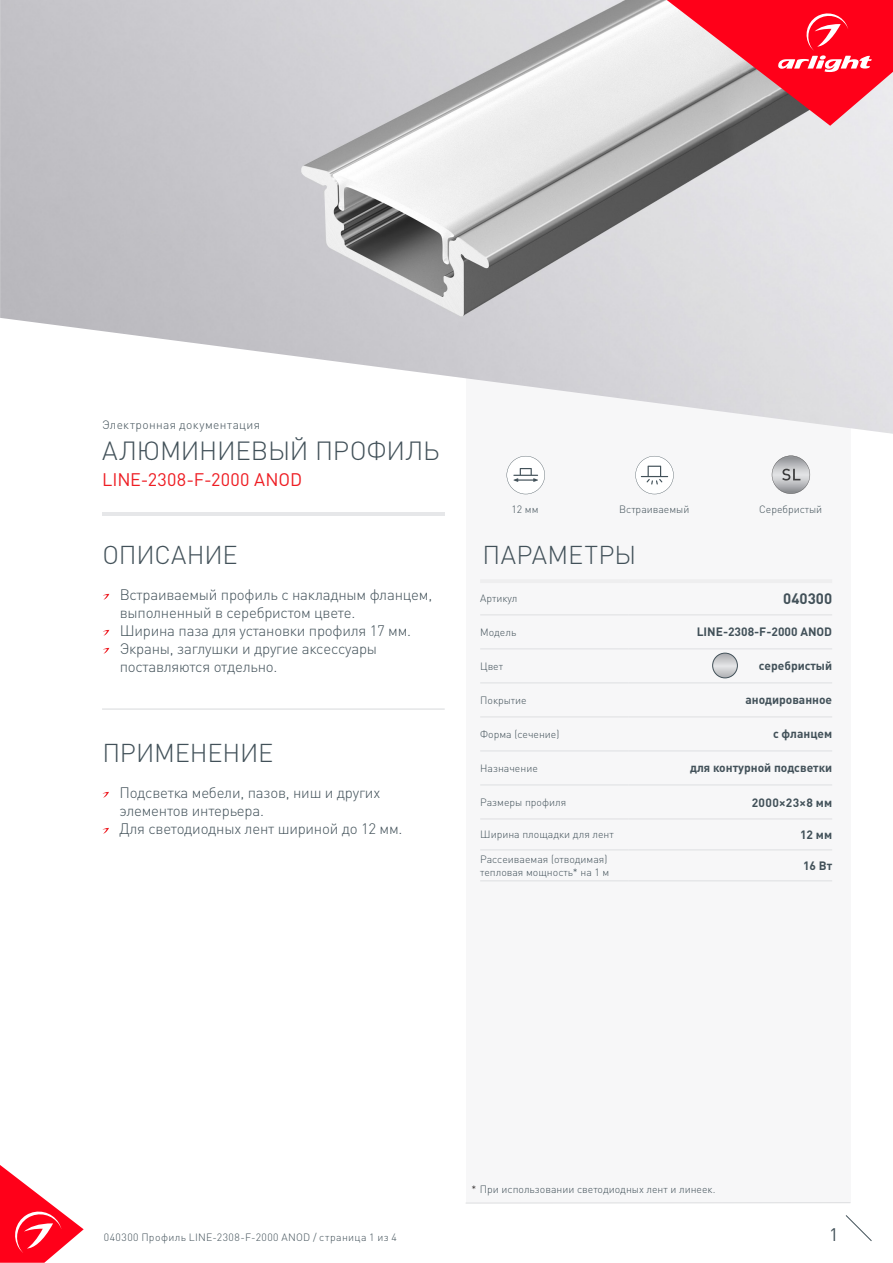
<style>
.page{position:relative;width:893px;height:1263px;background:#fff}
.page>*{position:absolute;margin:0;border:0;box-sizing:border-box;transform-origin:0 0}
.t1{font:300 25.95px "DIN Pro";letter-spacing:-.01em;color:#425159}
.t2{font:300 25.5px "DIN Pro";letter-spacing:-.005em;color:#425159}
.t3{font:300 25.5px "DIN Pro";letter-spacing:.015em;color:#425159}
.t4{font:18px "DIN Pro";letter-spacing:.01em;color:#ee1d23}
.t5{font:18px "DIN Pro";color:#425159}
.t6{font:300 15px/18px "DIN Pro";letter-spacing:-.015em;color:#425159}
.t7{font:700 15px "DIN Pro";color:#425159}
.t8{font:700 12px "DIN Pro";color:#425159}
.t9{font:300 12px "DIN Pro";letter-spacing:.03em;color:#425159}
.t10{font:300 10.5px/12.6px "DIN Pro";color:#425159}
.t11{font:300 10.5px "DIN Pro";letter-spacing:.04em;color:#425159}
.s1{color:#231f20}
</style>
<div class="page">
<svg style="left:0;top:1165px;width:84px;height:98px"></svg>
<svg style="left:845px;top:1215px;width:27px;height:26px"></svg>
<div style="left:466px;top:250px;width:384px;height:953px;background:#f7f7f8"></div>
<img style="left:0;top:0;width:893px;height:434px">
<hr style="left:102px;top:512px;width:342px;height:3px;background:#e6e7e9">
<hr style="left:480px;top:579px;width:148px;height:4px;background:#eeeeef">
<hr style="left:628px;top:579px;width:204px;height:4px;background:#eeeeef">
<hr style="left:480px;top:614px;width:148px;height:1px;background:#e6e7e9">
<hr style="left:628px;top:614px;width:204px;height:1px;background:#e6e7e9">
<hr style="left:480px;top:648px;width:148px;height:2px;background:#e6e7e9">
<hr style="left:628px;top:648px;width:204px;height:2px;background:#e6e7e9">
<hr style="left:480px;top:682px;width:148px;height:2px;background:#e6e7e9">
<hr style="left:628px;top:682px;width:204px;height:2px;background:#e6e7e9">
<hr style="left:480px;top:716px;width:148px;height:2px;background:#e6e7e9">
<hr style="left:628px;top:716px;width:204px;height:2px;background:#e6e7e9">
<hr style="left:480px;top:750px;width:148px;height:2px;background:#e6e7e9">
<hr style="left:628px;top:750px;width:204px;height:2px;background:#e6e7e9">
<hr style="left:480px;top:784px;width:148px;height:2px;background:#e6e7e9">
<hr style="left:628px;top:784px;width:204px;height:2px;background:#e6e7e9">
<hr style="left:480px;top:818px;width:148px;height:2px;background:#e6e7e9">
<hr style="left:628px;top:818px;width:204px;height:2px;background:#e6e7e9">
<hr style="left:480px;top:849px;width:148px;height:2px;background:#e6e7e9">
<hr style="left:628px;top:849px;width:204px;height:2px;background:#e6e7e9">
<hr style="left:480px;top:880px;width:148px;height:1px;background:#e6e7e9">
<hr style="left:628px;top:880px;width:204px;height:1px;background:#e6e7e9">
<hr style="left:466px;top:1202px;width:384px;height:1px;background:#dcdddf">
<svg style="left:667px;top:0;width:226px;height:126px;background:#e65b69"></svg>
<svg style="left:103px;top:594px;width:6px;height:6px"></svg>
<svg style="left:103px;top:630px;width:6px;height:6px"></svg>
<svg style="left:103px;top:648px;width:6px;height:6px"></svg>
<svg style="left:102px;top:792px;width:7px;height:6px"></svg>
<svg style="left:102px;top:828px;width:7px;height:6px"></svg>
<hr style="left:102px;top:708px;width:343px;height:2px;background:#dcdddf">
<svg style="left:507px;top:456px;width:38px;height:38px"></svg>
<svg style="left:635px;top:456px;width:39px;height:38px"></svg>
<svg style="left:713px;top:653px;width:24px;height:25px"></svg>
<div style="left:712px;top:653px;width:26px;height:25px;border:1px solid #425159;border-radius:50%"></div>
<svg style="left:772px;top:456px;width:38px;height:38px"></svg>
<p class="t9" style="left:102px;top:417px;width:160px">Электронная документация</p>
<p class="t1" style="left:102px;top:433px;width:339px">АЛЮМИНИЕВЫЙ ПРОФИЛЬ</p>
<p class="t4" style="left:102px;top:467px;width:202px">LINE-2308-F-2000 ANOD</p>
<p class="t2" style="left:102px;top:537px;width:137px">ОПИСАНИЕ</p>
<p class="t6" style="left:120px;top:584px;width:314px">Встраиваемый профиль с накладным фланцем, выполненный в серебристом цвете.</p>
<p class="t6" style="left:120px;top:620px;width:293px">Ширина паза для установки профиля 17 мм.</p>
<p class="t6" style="left:120px;top:638px;width:259px">Экраны, заглушки и другие аксессуары поставляются отдельно.</p>
<p class="t2" style="left:102px;top:735px;width:172px">ПРИМЕНЕНИЕ</p>
<p class="t6" style="left:119px;top:782px;width:262px">Подсветка мебели, пазов, ниш и других элементов интерьера.</p>
<p class="t6" style="left:119px;top:818px;width:285px">Для светодиодных лент шириной до 12 мм.</p>
<p class="t10" style="left:511px;top:502px;width:29px">12 мм</p>
<p class="t10" style="left:619px;top:502px;width:72px">Встраиваемый</p>
<p class="t10" style="left:759px;top:502px;width:65px">Серебристый</p>
<p class="t3" style="left:483px;top:537px;width:155px">ПАРАМЕТРЫ</p>
<p class="t10" style="left:480px;top:591px;width:39px">Артикул</p>
<p class="t7" style="left:783px;top:588px;width:50px">040300</p>
<p class="t10" style="left:480px;top:625px;width:38px">Модель</p>
<p class="t8" style="left:697px;top:624px;width:137px">LINE-2308-F-2000 ANOD</p>
<p class="t10" style="left:480px;top:659px;width:24px">Цвет</p>
<p class="t8" style="left:759px;top:658px;width:75px">серебристый</p>
<p class="t10" style="left:480px;top:693px;width:48px">Покрытие</p>
<p class="t8" style="left:745px;top:692px;width:88px">анодированное</p>
<p class="t10" style="left:480px;top:727px;width:81px">Форма (сечение)</p>
<p class="t8" style="left:773px;top:726px;width:61px">с фланцем</p>
<p class="t10" style="left:480px;top:761px;width:59px">Назначение</p>
<p class="t8" style="left:690px;top:760px;width:144px">для контурной подсветки</p>
<p class="t10" style="left:480px;top:795px;width:87px">Размеры профиля</p>
<p class="t8" style="left:752px;top:794px;width:82px">2000×23×8 мм</p>
<p class="t10" style="left:480px;top:828px;width:135px">Ширина площадки для лент</p>
<p class="t8" style="left:800px;top:826px;width:33px">12 мм</p>
<p class="t10" style="left:480px;top:852px;width:131px">Рассеиваемая (отводимая) тепловая мощность* на 1 м</p>
<p class="t8" style="left:803px;top:857px;width:31px">16 Вт</p>
<p class="t10" style="left:471px;top:1183px;width:246px"><span class="s1">*</span> При использовании светодиодных лент и линеек.</p>
<p class="t11" style="left:104px;top:1230px;width:295px">040300 Профиль LINE-2308-F-2000 ANOD / страница 1 из 4</p>
<p class="t5" style="left:829px;top:1222px;width:11px">1</p>
</div>
